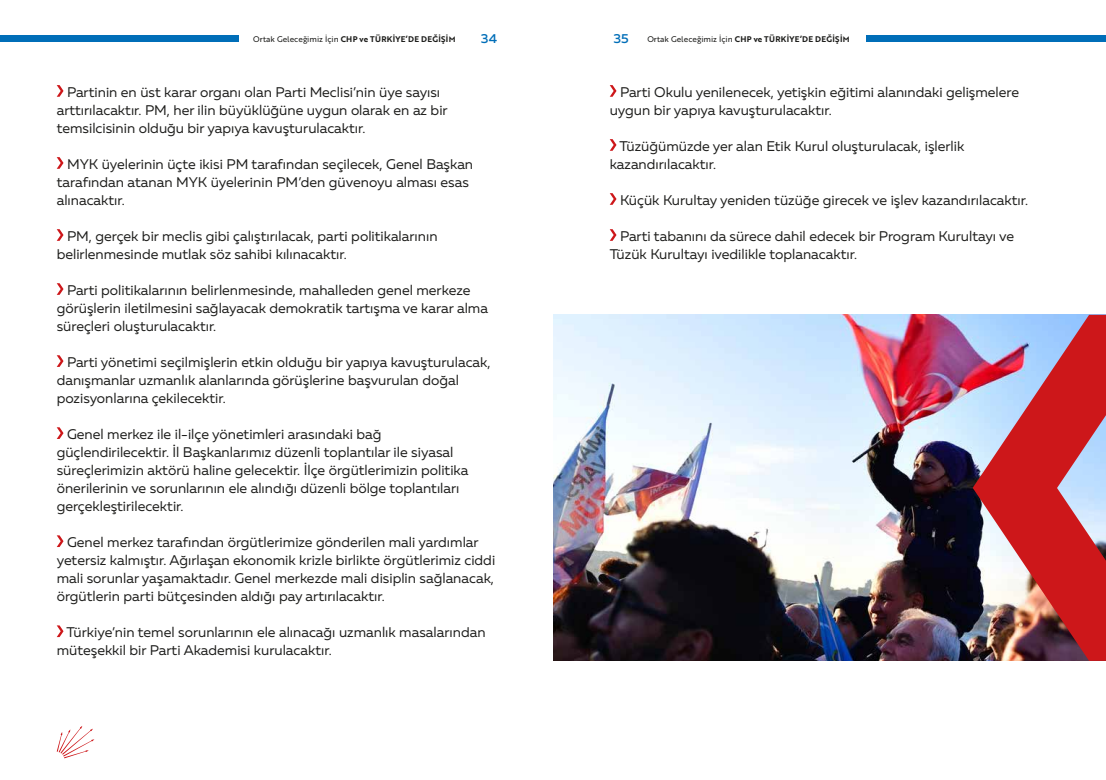
<style>
.page{position:relative;width:1106px;height:780px;background:#fff}
.page>*{position:absolute;margin:0;border:0;box-sizing:border-box;transform-origin:0 0}
.t1{font:14px/18px "Muller";color:#1d1d1b}
.t2{font:500 13px "Muller";color:#006eb8}
.t3{font:8px "Brother 1816 Bold";letter-spacing:.04em;color:#1d1d1b}
.s1{font-family:"Brother 1816 Regular"}
</style>
<div class="page">
<svg style="left:57px;top:726px;width:37px;height:32px"></svg>
<img style="left:553px;top:315px;width:419px;height:345px">
<img style="left:972px;top:315px;width:134px;height:345px">
<div style="left:0;top:36px;width:239px;height:6px;background:#006eb8"></div>
<div style="left:866px;top:36px;width:240px;height:6px;background:#006eb8"></div>
<svg style="left:57px;top:85px;width:7px;height:12px"></svg>
<svg style="left:57px;top:157px;width:7px;height:12px"></svg>
<svg style="left:57px;top:229px;width:7px;height:12px"></svg>
<svg style="left:57px;top:283px;width:7px;height:12px"></svg>
<svg style="left:57px;top:355px;width:7px;height:12px"></svg>
<svg style="left:57px;top:427px;width:7px;height:12px"></svg>
<svg style="left:57px;top:535px;width:7px;height:12px"></svg>
<svg style="left:57px;top:625px;width:7px;height:12px"></svg>
<svg style="left:609px;top:85px;width:7px;height:12px"></svg>
<svg style="left:609px;top:139px;width:7px;height:12px"></svg>
<svg style="left:609px;top:193px;width:7px;height:12px"></svg>
<svg style="left:609px;top:229px;width:7px;height:12px"></svg>
<p class="t3" style="left:253px;top:33px;width:204px"><span class="s1">Ortak Geleceğimiz İçin</span> CHP ve TÜRKİYE’DE DEĞİŞİM</p>
<p class="t2" style="left:481px;top:31px;width:18px">34</p>
<p class="t2" style="left:613px;top:31px;width:17px">35</p>
<p class="t3" style="left:647px;top:33px;width:204px"><span class="s1">Ortak Geleceğimiz İçin</span> CHP ve TÜRKİYE’DE DEĞİŞİM</p>
<p class="t1" style="left:57px;top:83px;width:392px;text-indent:10px">Partinin en üst karar organı olan Parti Meclisi’nin üye sayısı arttırılacaktır. PM, her ilin büyüklüğüne uygun olarak en az bir temsilcisinin olduğu bir yapıya kavuşturulacaktır.</p>
<p class="t1" style="left:57px;top:155px;width:418px;text-indent:10px">MYK üyelerinin üçte ikisi PM tarafından seçilecek, Genel Başkan tarafından atanan MYK üyelerinin PM’den güvenoyu alması esas alınacaktır.</p>
<p class="t1" style="left:57px;top:227px;width:382px;text-indent:10px">PM, gerçek bir meclis gibi çalıştırılacak, parti politikalarının belirlenmesinde mutlak söz sahibi kılınacaktır.</p>
<p class="t1" style="left:57px;top:281px;width:433px;text-indent:10px">Parti politikalarının belirlenmesinde, mahalleden genel merkeze görüşlerin iletilmesini sağlayacak demokratik tartışma ve karar alma süreçleri oluşturulacaktır.</p>
<p class="t1" style="left:57px;top:353px;width:435px;text-indent:10px">Parti yönetimi seçilmişlerin etkin olduğu bir yapıya kavuşturulacak, danışmanlar uzmanlık alanlarında görüşlerine başvurulan doğal pozisyonlarına çekilecektir.</p>
<p class="t1" style="left:57px;top:425px;width:413px;text-indent:10px">Genel merkez ile il-ilçe yönetimleri arasındaki bağ güçlendirilecektir. İl Başkanlarımız düzenli toplantılar ile siyasal süreçlerimizin aktörü haline gelecektir. İlçe örgütlerimizin politika önerilerinin ve sorunlarının ele alındığı düzenli bölge toplantıları gerçekleştirilecektir.</p>
<p class="t1" style="left:57px;top:533px;width:440px;text-indent:10px">Genel merkez tarafından örgütlerimize gönderilen mali yardımlar yetersiz kalmıştır. Ağırlaşan ekonomik krizle birlikte örgütlerimiz ciddi mali sorunlar yaşamaktadır. Genel merkezde mali disiplin sağlanacak, örgütlerin parti bütçesinden aldığı pay artırılacaktır.</p>
<p class="t1" style="left:57px;top:623px;width:430px;text-indent:10px">Türkiye’nin temel sorunlarının ele alınacağı uzmanlık masalarından müteşekkil bir Parti Akademisi kurulacaktır.</p>
<p class="t1" style="left:609px;top:83px;width:411px;text-indent:10px">Parti Okulu yenilenecek, yetişkin eğitimi alanındaki gelişmelere uygun bir yapıya kavuşturulacaktır.</p>
<p class="t1" style="left:609px;top:137px;width:356px;text-indent:10px">Tüzüğümüzde yer alan Etik Kurul oluşturulacak, işlerlik kazandırılacaktır.</p>
<p class="t1" style="left:620px;top:191px;width:409px">Küçük Kurultay yeniden tüzüğe girecek ve işlev kazandırılacaktır.</p>
<p class="t1" style="left:609px;top:227px;width:406px;text-indent:10px">Parti tabanını da sürece dahil edecek bir Program Kurultayı ve<br>Tüzük Kurultayı ivedilikle toplanacaktır.</p>
</div>
